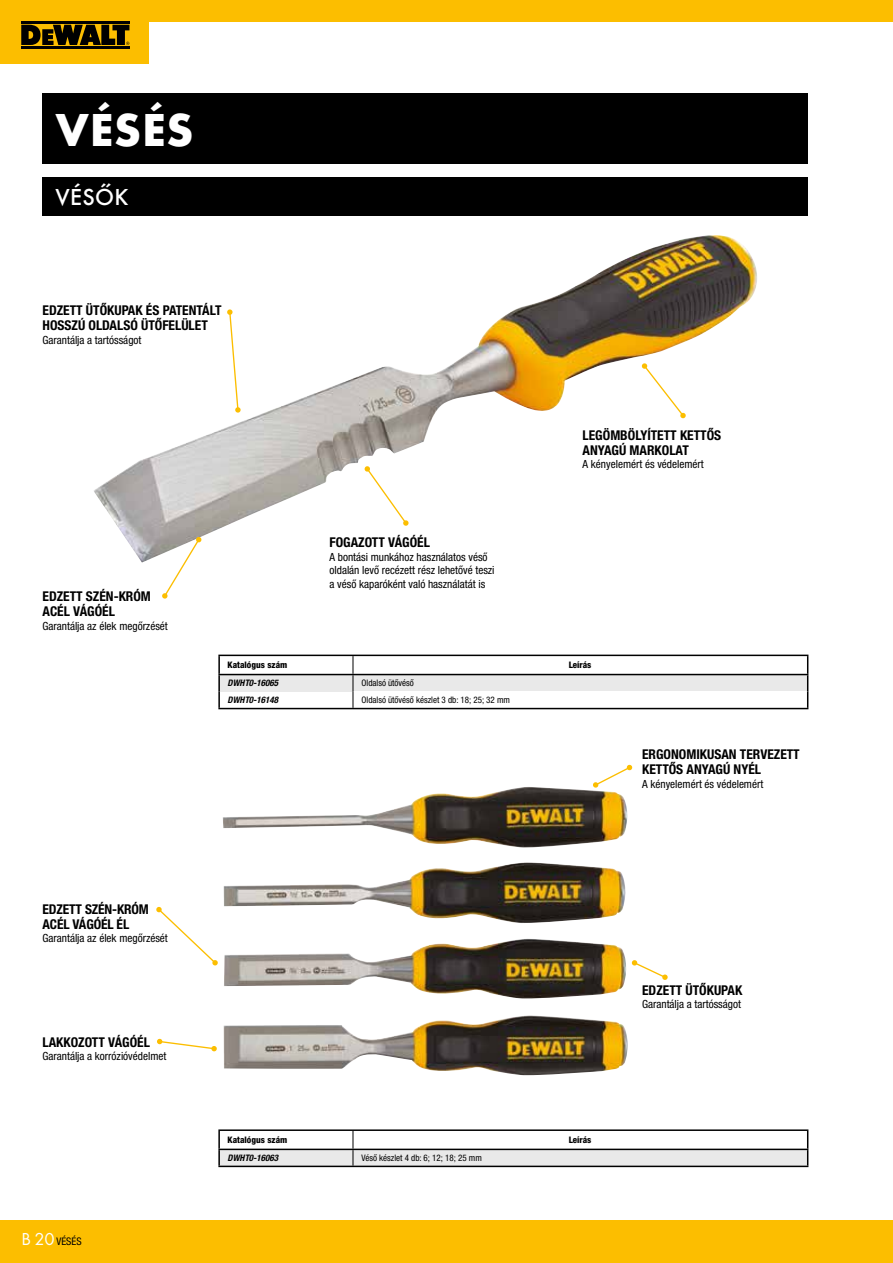
<style>
.page{position:relative;width:893px;height:1263px;background:#fff}
.page>*{position:absolute;margin:0;border:0;box-sizing:border-box;transform-origin:0 0}
.t1{font:700 48px "Futura TOT";letter-spacing:.015em;color:#fff}
.t2{font:500 24px "Futura TOT";letter-spacing:.015em;color:#fff}
.t3{font:700 condensed 13.5px/15px "Helvetica Neue LT Pro";color:#000}
.t4{font:condensed 11.25px/13.5px "Helvetica Neue LT Pro";color:#000}
.t5{font:condensed 10.5px "Helvetica Neue LT Pro";color:#000}
.t6{font:condensed 9px "Helvetica Neue LT Pro";color:#000}
.t7{font:800 condensed 9px "Helvetica Neue LT Pro";color:#000}
.t8{font:italic 700 condensed 9px "Helvetica Neue LT Pro";color:#000}
.s1{font-family:"Futura TOT";font-stretch:normal;font-size:18px;color:#fff}
</style>
<div class="page">
<div style="left:0;top:0;width:893px;height:21px;background:#fcbe00"></div>
<div style="left:0;top:0;width:149px;height:64px;background:#fcbe00"></div>
<hr style="left:21px;top:21px;width:108px;height:3px;background:#000">
<hr style="left:21px;top:46px;width:108px;height:2px;background:#000">
<svg style="left:21px;top:25px;width:108px;height:20px"></svg>
<div style="left:0;top:1220px;width:893px;height:43px;background:#fcbe00"></div>
<div style="left:43px;top:94px;width:765px;height:70px;background:#000"></div>
<div style="left:43px;top:178px;width:765px;height:38px;background:#000"></div>
<svg style="left:218px;top:655px;width:590px;height:53px"></svg>
<hr style="left:218px;top:674px;width:135px;height:1px;background:#000">
<hr style="left:353px;top:674px;width:455px;height:1px;background:#000">
<hr style="left:218px;top:708px;width:135px;height:1px;background:#000">
<hr style="left:353px;top:708px;width:455px;height:1px;background:#000">
<hr style="left:218px;top:1129px;width:135px;height:2px;background:#000">
<hr style="left:353px;top:1129px;width:455px;height:2px;background:#000">
<svg style="left:218px;top:1130px;width:590px;height:35px"></svg>
<hr style="left:218px;top:1165px;width:135px;height:2px;background:#000">
<hr style="left:353px;top:1165px;width:455px;height:2px;background:#000">
<hr style="left:218px;top:1148px;width:135px;height:2px;background:#000">
<hr style="left:353px;top:1148px;width:455px;height:2px;background:#000">
<img style="left:94px;top:235px;width:663px;height:327px">
<svg style="left:227px;top:309px;width:14px;height:104px"></svg>
<svg style="left:162px;top:537px;width:40px;height:62px"></svg>
<svg style="left:364px;top:466px;width:45px;height:60px"></svg>
<svg style="left:641px;top:363px;width:45px;height:56px"></svg>
<img style="left:223px;top:787px;width:405px;height:289px">
<svg style="left:157px;top:1038px;width:60px;height:14px"></svg>
<svg style="left:156px;top:906px;width:62px;height:60px"></svg>
<svg style="left:631px;top:960px;width:37px;height:20px"></svg>
<svg style="left:593px;top:764px;width:40px;height:24px"></svg>
<h1 class="t1" style="left:56px;top:100px;width:140px">VÉSÉS</h1>
<h2 class="t2" style="left:55px;top:183px;width:75px">VÉSŐK</h2>
<p class="t3" style="left:43px;top:303px;width:180px">EDZETT ÜTŐKUPAK ÉS PATENTÁLT<br>HOSSZÚ OLDALSÓ ÜTŐFELÜLET</p>
<p class="t4" style="left:43px;top:333px;width:100px">Garantálja a tartósságot</p>
<p class="t3" style="left:43px;top:589px;width:110px">EDZETT SZÉN-KRÓM<br>ACÉL VÁGÓÉL</p>
<p class="t4" style="left:43px;top:619px;width:127px">Garantálja az élek megőrzését</p>
<p class="t3" style="left:329px;top:535px;width:102px">FOGAZOTT VÁGÓÉL</p>
<p class="t4" style="left:329px;top:550px;width:167px">A bontási munkához használatos véső oldalán levő recézett rész lehetővé teszi a véső kaparóként való használatát is</p>
<p class="t3" style="left:583px;top:427px;width:140px">LEGÖMBÖLYÍTETT KETTŐS<br>ANYAGÚ MARKOLAT</p>
<p class="t4" style="left:583px;top:457px;width:123px">A kényelemért és védelemért</p>
<p class="t3" style="left:43px;top:901px;width:108px">EDZETT SZÉN-KRÓM<br>ACÉL VÁGÓÉL ÉL</p>
<p class="t4" style="left:43px;top:931px;width:127px">Garantálja az élek megőrzését</p>
<p class="t3" style="left:43px;top:1034px;width:109px">LAKKOZOTT VÁGÓÉL</p>
<p class="t4" style="left:43px;top:1049px;width:125px">Garantálja a korrózióvédelmet</p>
<p class="t5" style="left:21px;top:1235px;width:62px"><span class="s1">B 20</span> VÉSÉS</p>
<p class="t7" style="left:228px;top:659px;width:61px">Katalógus szám</p>
<p class="t7" style="left:569px;top:659px;width:24px">Leírás</p>
<p class="t8" style="left:228px;top:678px;width:52px">DWHT0-16065</p>
<p class="t6" style="left:361px;top:678px;width:54px">Oldalsó ütővéső</p>
<p class="t8" style="left:228px;top:695px;width:52px">DWHT0-16148</p>
<p class="t6" style="left:361px;top:695px;width:150px">Oldalsó ütővéső készlet 3 db: 18; 25; 32 mm</p>
<p class="t3" style="left:642px;top:747px;width:159px">ERGONOMIKUSAN TERVEZETT<br>KETTŐS ANYAGÚ NYÉL</p>
<p class="t4" style="left:642px;top:777px;width:123px">A kényelemért és védelemért</p>
<p class="t7" style="left:228px;top:1134px;width:61px">Katalógus szám</p>
<p class="t7" style="left:569px;top:1134px;width:24px">Leírás</p>
<p class="t8" style="left:228px;top:1152px;width:52px">DWHT0-16063</p>
<p class="t6" style="left:361px;top:1153px;width:122px">Véső készlet 4 db: 6; 12; 18; 25 mm</p>
<p class="t3" style="left:642px;top:982px;width:102px">EDZETT ÜTŐKUPAK</p>
<p class="t4" style="left:642px;top:998px;width:100px">Garantálja a tartósságot</p>
</div>
